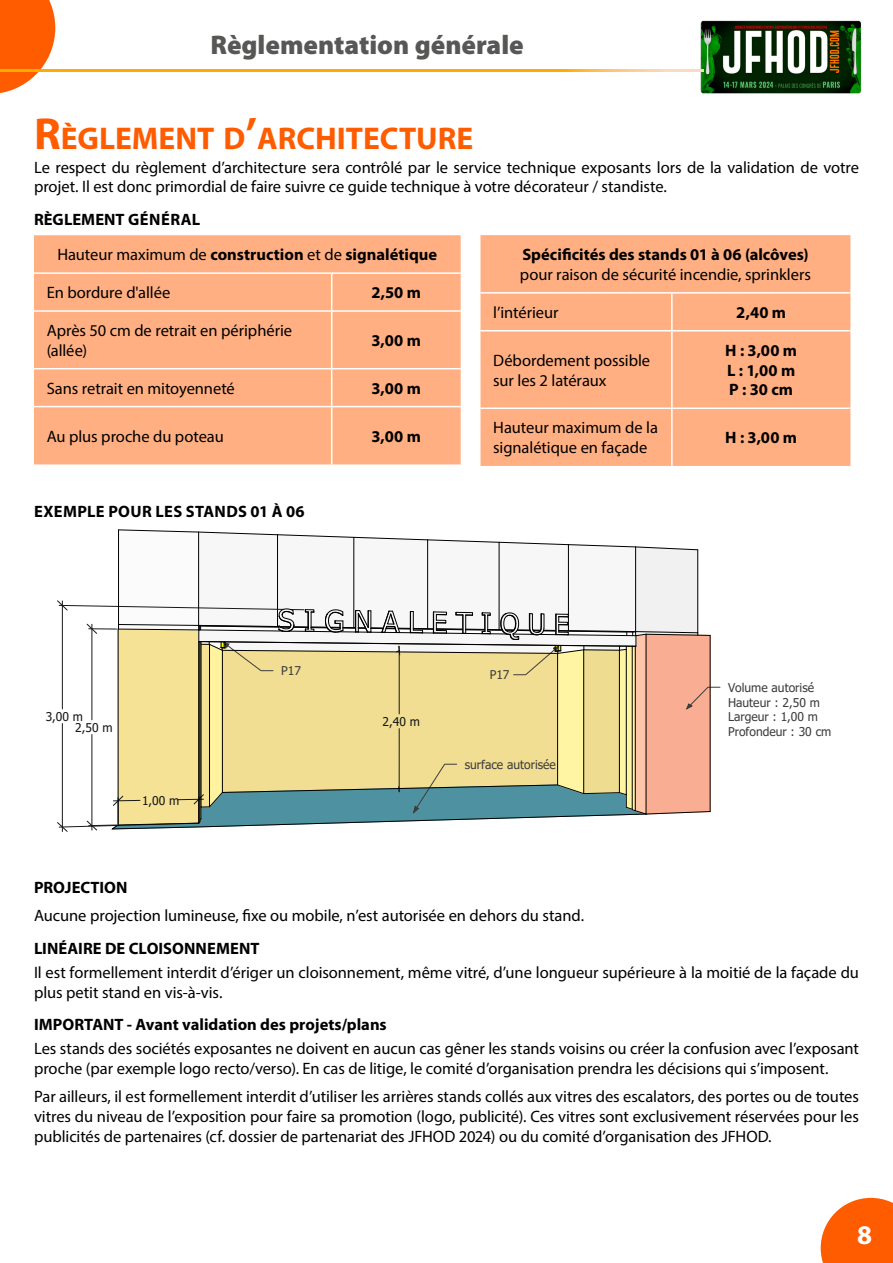
<style>
.page{position:relative;width:893px;height:1263px;background:#fff}
.page>*{position:absolute;margin:0;border:0;box-sizing:border-box;transform-origin:0 0}
.t1{font:700 31.5px "Myriad Pro";color:#ff5c00}
.t2{font:900 27px "Myriad Pro";color:#575756}
.t3{font:700 27px "Myriad Pro";color:#fff}
.t4{font:16.5px/19.8px "Myriad Pro";letter-spacing:-.005em;color:#000}
.t5{font:700 16.5px/19.8px "Myriad Pro";letter-spacing:.005em;color:#000}
.t6{font:12.15px "Tahoma";color:#181818}
.t7{font:12px/14.5px "Tahoma";color:#3d3d3d}
.t8{font:12px "Tahoma";color:#181818}
.s1{font-size:45px}
.s2{font-weight:400}
</style>
<div class="page">
<svg style="left:821px;top:1198px;width:72px;height:65px;background:#ff6f1e"></svg>
<svg style="left:0;top:0;width:55px;height:93px"></svg>
<img style="left:700px;top:21px;width:162px;height:72px">
<svg style="left:0;top:70px;width:704px;height:2px"></svg>
<div style="left:34px;top:235px;width:427px;height:229px;background:#ffaf81"></div>
<hr style="left:34px;top:272px;width:298px;height:2px;background:#fff">
<hr style="left:332px;top:272px;width:129px;height:2px;background:#fff">
<hr style="left:331px;top:274px;width:1px;height:36px;background:#fff">
<hr style="left:34px;top:310px;width:298px;height:2px;background:#fff">
<hr style="left:332px;top:310px;width:129px;height:2px;background:#fff">
<hr style="left:331px;top:312px;width:1px;height:56px;background:#fff">
<hr style="left:34px;top:368px;width:298px;height:1px;background:#fff">
<hr style="left:332px;top:368px;width:129px;height:1px;background:#fff">
<hr style="left:331px;top:369px;width:1px;height:37px;background:#fff">
<hr style="left:34px;top:406px;width:298px;height:1px;background:#fff">
<hr style="left:332px;top:406px;width:129px;height:1px;background:#fff">
<hr style="left:331px;top:407px;width:1px;height:57px;background:#fff">
<svg style="left:57px;top:530px;width:663px;height:302px"></svg>
<hr style="left:697px;top:550px;width:1px;height:83px;background:#000">
<div style="left:480px;top:235px;width:370px;height:231px;background:#ffaf81"></div>
<hr style="left:480px;top:292px;width:192px;height:2px;background:#fff">
<hr style="left:672px;top:292px;width:178px;height:2px;background:#fff">
<hr style="left:671px;top:294px;width:2px;height:36px;background:#fff">
<hr style="left:480px;top:330px;width:192px;height:1px;background:#fff">
<hr style="left:672px;top:330px;width:178px;height:1px;background:#fff">
<hr style="left:671px;top:331px;width:2px;height:76px;background:#fff">
<hr style="left:480px;top:407px;width:192px;height:2px;background:#fff">
<hr style="left:672px;top:407px;width:178px;height:2px;background:#fff">
<hr style="left:671px;top:409px;width:2px;height:57px;background:#fff">
<h2 class="t2" style="left:210px;top:26px;width:315px">Règlementation générale</h2>
<h1 class="t1" style="left:34px;top:117px;width:441px"><span class="s1">R</span>ÈGLEMENT D<span class="s1">’</span>ARCHITECTURE</h1>
<p class="t4" style="left:34px;top:157px;width:826px">Le respect du règlement d’architecture sera contrôlé par le service technique exposants lors de la validation de votre projet. Il est donc primordial de faire suivre ce guide technique à votre décorateur / standiste.</p>
<p class="t5" style="left:57px;top:201px;width:381px;line-height:35.4px;text-indent:-23px">RÈGLEMENT GÉNÉRAL<br><span class="s2">Hauteur maximum de</span> construction <span class="s2">et de</span> signalétique</p>
<p class="t4" style="left:47px;top:283px;width:125px">En bordure d'allée</p>
<p class="t5" style="left:371px;top:282px;width:51px">2,50 m</p>
<p class="t4" style="left:47px;top:320px;width:247px">Après 50 cm de retrait en périphérie (allée)</p>
<p class="t5" style="left:371px;top:330px;width:51px">3,00 m</p>
<p class="t4" style="left:47px;top:378px;width:190px">Sans retrait en mitoyenneté</p>
<p class="t5" style="left:371px;top:378px;width:51px">3,00 m</p>
<p class="t4" style="left:47px;top:426px;width:178px">Au plus proche du poteau</p>
<p class="t5" style="left:371px;top:426px;width:51px">3,00 m</p>
<p class="t5" style="left:522px;top:244px;width:288px">Spécificités des stands 01 à 06 (alcôves)</p>
<p class="t4" style="left:520px;top:264px;width:293px">pour raison de sécurité incendie, sprinklers</p>
<p class="t4" style="left:493px;top:302px;width:67px">l’intérieur</p>
<p class="t5" style="left:736px;top:302px;width:51px">2,40 m</p>
<p class="t4" style="left:493px;top:350px;width:158px">Débordement possible sur les 2 latéraux</p>
<p class="t5" style="left:725px;top:340px;width:73px;text-align:justify">H : 3,00 m L : 1,00 m P : 30 cm</p>
<p class="t4" style="left:493px;top:418px;width:166px">Hauteur maximum de la signalétique en façade</p>
<p class="t5" style="left:725px;top:427px;width:73px">H : 3,00 m</p>
<p class="t5" style="left:34px;top:500px;width:272px">EXEMPLE POUR LES STANDS 01 À 06</p>
<p class="t7" style="left:281px;top:664px;width:21px">P17</p>
<p class="t6" style="left:46px;top:708px;width:39px">3,00 m</p>
<p class="t8" style="left:383px;top:713px;width:39px">2,40 m</p>
<p class="t8" style="left:75px;top:719px;width:39px">2,50 m</p>
<p class="t8" style="left:142px;top:792px;width:39px">1,00 m</p>
<p class="t7" style="left:490px;top:668px;width:21px">P17</p>
<p class="t7" style="left:465px;top:758px;width:93px">surface autorisée</p>
<p class="t7" style="left:728px;top:681px;width:105px">Volume autorisé<br>Hauteur : 2,50 m<br>Largeur : 1,00 m<br>Profondeur : 30 cm</p>
<p class="t5" style="left:34px;top:877px;width:95px">PROJECTION</p>
<p class="t4" style="left:34px;top:905px;width:552px">Aucune projection lumineuse, fixe ou mobile, n’est autorisée en dehors du stand.</p>
<p class="t5" style="left:34px;top:938px;width:227px">LINÉAIRE DE CLOISONNEMENT</p>
<p class="t4" style="left:34px;top:962px;width:826px">Il est formellement interdit d’ériger un cloisonnement, même vitré, d’une longueur supérieure à la moitié de la façade du plus petit stand en vis-à-vis.</p>
<p class="t5" style="left:34px;top:1014px;width:354px">IMPORTANT - Avant validation des projets/plans</p>
<p class="t4" style="left:34px;top:1038px;width:826px">Les stands des sociétés exposantes ne doivent en aucun cas gêner les stands voisins ou créer la confusion avec l’exposant proche (par exemple logo recto/verso). En cas de litige, le comité d’organisation prendra les décisions qui s’imposent.</p>
<p class="t4" style="left:34px;top:1087px;width:826px;text-align:justify">Par ailleurs, il est formellement interdit d’utiliser les arrières stands collés aux vitres des escalators, des portes ou de toutes vitres du niveau de l’exposition pour faire sa promotion (logo, publicité). Ces vitres sont exclusivement réservées pour les publicités de partenaires (cf. dossier de partenariat des JFHOD 2024) ou du comité d’organisation des JFHOD.</p>
<h2 class="t3" style="left:857px;top:1218px;width:16px">8</h2>
</div>
